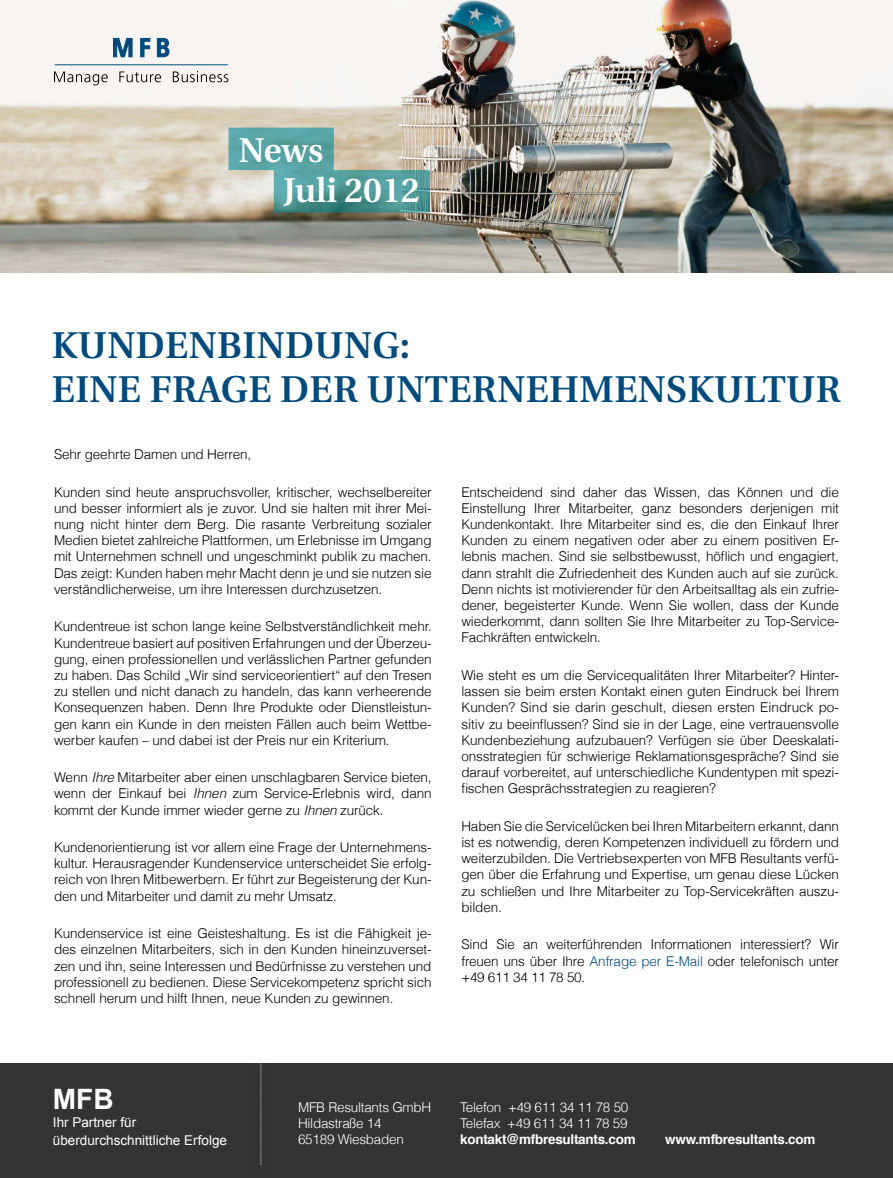
<style>
.page{position:relative;width:893px;height:1178px;background:#fff}
.page>*{position:absolute;margin:0;border:0;box-sizing:border-box;transform-origin:0 0}
.t1{font:600 37.2px/44.7px "Utopia";letter-spacing:.01em;color:#004b7c}
.t2{font:600 34.35px/40.5px "Utopia";color:#fff}
.t3{font:700 28.05px "Arial";color:#fff}
.t4{font:300 13.5px/16.2px "Helvetica";letter-spacing:-.01em;color:#000;text-align:justify}
.t5{font:300 13.5px/16.2px "Helvetica";letter-spacing:-.02em;color:#fff}
.t6{font:700 13.5px "Helvetica";letter-spacing:-.02em;color:#fff}
.t7{font:13.5px/18px "Arial";color:#fff}
.s1{font-style:italic}
.s2{color:#004b7c}
</style>
<div class="page">
<img style="left:0;top:0;width:893px;height:272px">
<hr style="left:55px;top:65px;width:173px;height:1px;background:#004b7c">
<svg style="left:113px;top:38px;width:19px;height:19px"></svg>
<svg style="left:140px;top:38px;width:10px;height:19px"></svg>
<svg style="left:157px;top:38px;width:12px;height:19px"></svg>
<svg style="left:54px;top:71px;width:54px;height:14px"></svg>
<svg style="left:119px;top:71px;width:42px;height:11px"></svg>
<svg style="left:173px;top:71px;width:55px;height:11px"></svg>
<svg style="left:228px;top:128px;width:202px;height:85px;background:#80ada6"></svg>
<div style="left:0;top:1063px;width:893px;height:115px;background:#343434"></div>
<img style="left:260px;top:1062px;width:2px;height:103px">
<h2 class="t2" style="left:283px;top:130px;width:138px;text-indent:-44px">NEWS<br>JULI 2012</h2>
<h1 class="t1" style="left:52px;top:323px;width:791px">KUNDENBINDUNG:<br>EINE FRAGE DER UNTERNEHMENSKULTUR</h1>
<p class="t4" style="left:54px;top:446px;width:199px">Sehr geehrte Damen und Herren,</p>
<p class="t4" style="left:54px;top:484px;width:379px">Kunden sind heute anspruchsvoller, kritischer, wechselbereiter und besser informiert als je zuvor. Und sie halten mit ihrer Mei&shy;nung nicht hinter dem Berg. Die rasante Verbreitung sozialer Medien bietet zahlreiche Plattformen, um Erlebnisse im Umgang mit Unternehmen schnell und ungeschminkt publik zu machen.<br>Das zeigt: Kunden haben mehr Macht denn je und sie nutzen sie verständlicherweise, um ihre Interessen durchzusetzen.</p>
<p class="t4" style="left:54px;top:618px;width:379px">Kundentreue ist schon lange keine Selbstverständlichkeit mehr.<br>Kundentreue basiert auf positiven Erfahrungen und der Überzeu&shy;gung, einen professionellen und verlässlichen Partner gefunden zu haben. Das Schild „Wir sind serviceorientiert“ auf den Tresen zu stellen und nicht danach zu handeln, das kann verheerende Konsequenzen haben. Denn Ihre Produkte oder Dienstleistun&shy;gen kann ein Kunde in den meisten Fällen auch beim Wettbe&shy;werber kaufen – und dabei ist der Preis nur ein Kriterium.</p>
<p class="t4" style="left:54px;top:769px;width:379px">Wenn <span class="s1">Ihre</span> Mitarbeiter aber einen unschlagbaren Service bieten, wenn der Einkauf bei <span class="s1">Ihnen</span> zum Service-Erlebnis wird, dann kommt der Kunde immer wieder gerne zu <span class="s1">Ihnen</span> zurück.</p>
<p class="t4" style="left:54px;top:839px;width:379px">Kundenorientierung ist vor allem eine Frage der Unternehmens&shy;kultur. Herausragender Kundenservice unterscheidet Sie erfolg&shy;reich von Ihren Mitbewerbern. Er führt zur Begeisterung der Kun&shy;den und Mitarbeiter und damit zu mehr Umsatz.</p>
<p class="t4" style="left:54px;top:925px;width:379px">Kundenservice ist eine Geisteshaltung. Es ist die Fähigkeit je&shy;des einzelnen Mitarbeiters, sich in den Kunden hineinzuverset&shy;zen und ihn, seine Interessen und Bedürfnisse zu verstehen und professionell zu bedienen. Diese Servicekompetenz spricht sich schnell herum und hilft Ihnen, neue Kunden zu gewinnen.</p>
<p class="t4" style="left:461px;top:484px;width:379px">Entscheidend sind daher das Wissen, das Können und die Einstellung Ihrer Mitarbeiter, ganz besonders derjenigen mit Kundenkontakt. Ihre Mitarbeiter sind es, die den Einkauf Ihrer Kunden zu einem negativen oder aber zu einem positiven Er&shy;lebnis machen. Sind sie selbstbewusst, höflich und engagiert, dann strahlt die Zufriedenheit des Kunden auch auf sie zurück.<br>Denn nichts ist motivierender für den Arbeitsalltag als ein zufrie&shy;dener, begeisterter Kunde. Wenn Sie wollen, dass der Kunde wiederkommt, dann sollten Sie Ihre Mitarbeiter zu Top-Service-Fachkräften entwickeln.</p>
<p class="t4" style="left:461px;top:667px;width:379px">Wie steht es um die Servicequalitäten Ihrer Mitarbeiter? Hinter&shy;lassen sie beim ersten Kontakt einen guten Eindruck bei Ihrem Kunden? Sind sie darin geschult, diesen ersten Eindruck po&shy;sitiv zu beeinflussen? Sind sie in der Lage, eine vertrauensvolle Kundenbeziehung aufzubauen? Verfügen sie über Deeskalati&shy;onsstrategien für schwierige Reklamationsgespräche? Sind sie darauf vorbereitet, auf unterschiedliche Kundentypen mit spezi&shy;fischen Gesprächsstrategien zu reagieren?</p>
<p class="t4" style="left:461px;top:818px;width:379px">Haben Sie die Servicelücken bei Ihren Mitarbeitern erkannt, dann ist es notwendig, deren Kompetenzen individuell zu fördern und weiterzubilden. Die Vertriebsexperten von MFB Resultants verfü&shy;gen über die Erfahrung und Expertise, um genau diese Lücken zu schließen und Ihre Mitarbeiter zu Top-Servicekräften auszu&shy;bilden.</p>
<p class="t4" style="left:461px;top:936px;width:379px">Sind Sie an weiterführenden Informationen interessiert? Wir freuen uns über Ihre <span class="s2">Anfrage per E-Mail</span> oder telefonisch unter +49 611 34 11 78 50.</p>
<h3 class="t3" style="left:53px;top:1081px;width:62px">MFB</h3>
<p class="t7" style="left:53px;top:1113px;width:176px">Ihr Partner für überdurchschnittliche Erfolge</p>
<p class="t5" style="left:298px;top:1099px;width:135px">MFB Resultants GmbH<br>Hildastraße 14<br>65189 Wiesbaden</p>
<p class="t5" style="left:460px;top:1099px;width:170px">Telefon +49 611 34 11 78 50<br>Telefax +49 611 34 11 78 59</p>
<p class="t6" style="left:460px;top:1128px;width:177px">kontakt@mfbresultants.com</p>
<p class="t6" style="left:665px;top:1128px;width:152px">www.mfbresultants.com</p>
</div>
